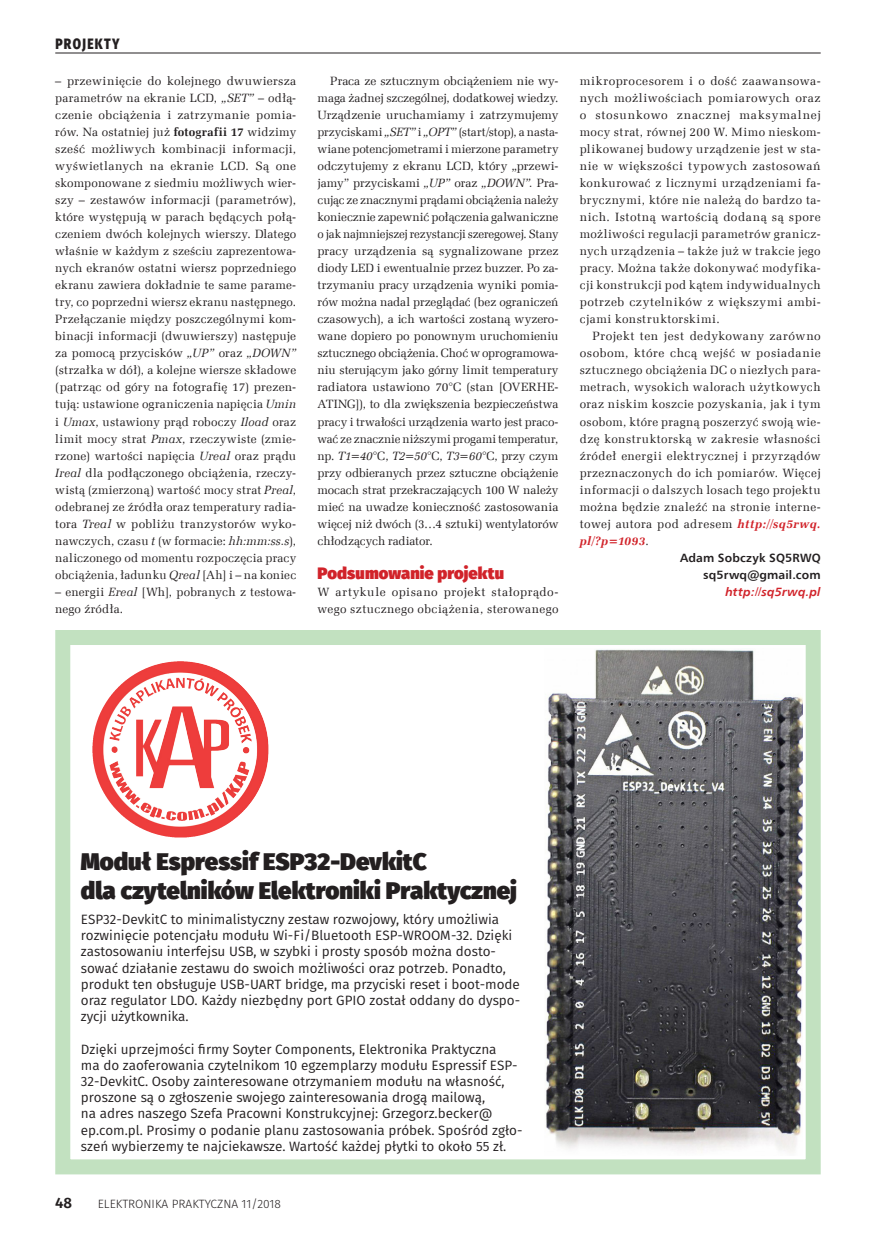
<style>
.page{position:relative;width:893px;height:1234px;background:#fff}
.page>*{position:absolute;margin:0;border:0;box-sizing:border-box;transform-origin:0 0}
._7_tabela_trec{font:900 24px/28.8px "Fira Sans";color:#231f20}
._3_Srodtytul{font:900 16.5px "Fira Sans";letter-spacing:.005em;color:#d1232a}
.t1{font:800 15px "Fira Sans";letter-spacing:.11em;color:#231f20;scale:.8 1}
.t2{font:600 15px "Fira Sans";color:#231f20}
._7_tabela_trec-2{font:13.5px/16.2px "Fira Sans";color:#231f20}
._1_Body{font:12px/17px "Zapf Ellipt EU";letter-spacing:.025em;color:#231f20;text-align:justify}
._0_autor{font:700 12px "Humnst 777 EU";letter-spacing:.01em;color:#231f20}
.t3{font:300 12px "Fira Sans";color:#231f20}
._0_autor-2{font:italic 700 12px "Humnst 777 EU";letter-spacing:.01em;color:#d1232a}
.s1{font-style:italic}
.s2{font-weight:700}
.s3{font-weight:700;font-style:italic;color:#d1232a}
</style>
<div class="page">
<hr style="left:55px;top:53px;width:766px;height:1px;background:#231f20">
<div style="left:55px;top:630px;width:766px;height:544px;border:15px solid #c2e1c0"></div>
<img style="left:545px;top:649px;width:258px;height:504px">
<img style="left:100px;top:661px;width:77px;height:53px">
<p class="t1" style="left:55px;top:30px;width:82px">PROJEKTY</p>
<p class="_1_Body" style="left:55px;top:73px;width:242px">– przewinięcie do kolejnego dwuwiersza parametrów na ekranie LCD, <span class="s1">„SET”</span> – odłą&shy;czenie obciążenia i zatrzymanie pomia&shy;rów. Na ostatniej już <span class="s2">fotografii 17</span> widzimy sześć możliwych kombinacji informacji, wyświetlanych na ekranie LCD. Są one skomponowane z siedmiu możliwych wier&shy;szy – zestawów informacji (parametrów), które występują w parach będących połą&shy;czeniem dwóch kolejnych wierszy. Dlatego właśnie w każdym z sześciu zaprezentowa&shy;nych ekranów ostatni wiersz poprzedniego ekranu zawiera dokładnie te same parame&shy;try, co poprzedni wiersz ekranu następnego.<br>Przełączanie między poszczególnymi kom&shy;binacji informacji (dwuwierszy) następuje za pomocą przycisków <span class="s1">„UP”</span> oraz <span class="s1">„DOWN” </span>(strzałka w dół), a kolejne wiersze składowe (patrząc od góry na fotografię 17) prezen&shy;tują: ustawione ograniczenia napięcia <span class="s1">Umin </span>i <span class="s1">Umax</span>, ustawiony prąd roboczy <span class="s1">Iload</span> oraz limit mocy strat <span class="s1">Pmax</span>, rzeczywiste (zmie&shy;rzone) wartości napięcia <span class="s1">Ureal</span> oraz prądu <span class="s1">Ireal</span> dla podłączonego obciążenia, rzeczy&shy;wistą (zmierzoną) wartość mocy strat <span class="s1">Preal</span>, odebranej ze źródła oraz temperatury radia&shy;tora <span class="s1">Treal</span> w pobliżu tranzystorów wyko&shy;nawczych, czasu <span class="s1">t</span> (w formacie: <span class="s1">hh:mm:ss.s</span>), naliczonego od momentu rozpoczęcia pracy obciążenia, ładunku <span class="s1">Qreal</span> [Ah] i – na koniec</p>
<p class="_1_Body" style="left:55px;top:583px;width:242px">– energii <span class="s1">Ereal</span> [Wh], pobranych z testowa&shy;nego źródła.</p>
<p class="_1_Body" style="left:317px;top:73px;width:242px;text-indent:13px">Praca ze sztucznym obciążeniem nie wy&shy;maga żadnej szczególnej, dodatkowej wiedzy.<br>Urządzenie uruchamiamy i zatrzymujemy przyciskami <span class="s1">„SET”</span> i <span class="s1">„OPT”</span> (start/stop), a nasta&shy;wiane potencjometrami i mierzone parametry odczytujemy z ekranu LCD, który „przewi&shy;jamy” przyciskami <span class="s1">„UP”</span> oraz <span class="s1">„DOWN”.</span> Pra&shy;cując ze znacznymi prądami obciążenia należy koniecznie zapewnić połączenia galwaniczne o jak najmniejszej rezystancji szeregowej. Stany pracy urządzenia są sygnalizowane przez diody LED i ewentualnie przez buzzer. Po za&shy;trzymaniu pracy urządzenia wyniki pomia&shy;rów można nadal przeglądać (bez ograniczeń czasowych), a ich wartości zostaną wyzero&shy;wane dopiero po ponownym uruchomieniu sztucznego obciążenia. Choć w oprogramowa&shy;niu sterującym jako górny limit temperatury radiatora ustawiono 70°C (stan [OVERHE-ATING]), to dla zwiększenia bezpieczeństwa pracy i trwałości urządzenia warto jest praco&shy;wać ze znacznie niższymi progami temperatur, np. <span class="s1">T1=40</span>°C, <span class="s1">T2=50</span>°C, <span class="s1">T3=60</span>°C, przy czym przy odbieranych przez sztuczne obciążenie mocach strat przekraczających 100 W należy mieć na uwadze konieczność zastosowania więcej niż dwóch (3…4 sztuki) wentylatorów chłodzących radiator.</p>
<p class="_3_Srodtytul" style="left:317px;top:557px;width:188px">Podsumowanie projektu</p>
<p class="_1_Body" style="left:317px;top:583px;width:242px">W artykule opisano projekt stałoprądo&shy;wego sztucznego obciążenia, sterowanego</p>
<p class="_1_Body" style="left:580px;top:73px;width:242px">mikroprocesorem i o dość zaawansowa&shy;nych możliwościach pomiarowych oraz o stosunkowo znacznej maksymalnej mocy strat, równej 200 W. Mimo nieskom&shy;plikowanej budowy urządzenie jest w sta&shy;nie w większości typowych zastosowań konkurować z licznymi urządzeniami fa&shy;brycznymi, które nie należą do bardzo ta&shy;nich. Istotną wartością dodaną są spore możliwości regulacji parametrów granicz&shy;nych urządzenia – także już w trakcie jego pracy. Można także dokonywać modyfika&shy;cji konstrukcji pod kątem indywidualnych potrzeb czytelników z większymi ambi&shy;cjami konstruktorskimi.</p>
<p class="_1_Body" style="left:580px;top:328px;width:242px;text-indent:13px">Projekt ten jest dedykowany zarówno osobom, które chcą wejść w posiadanie sztucznego obciążenia DC o niezłych para&shy;metrach, wysokich walorach użytkowych oraz niskim koszcie pozyskania, jak i tym osobom, które pragną poszerzyć swoją wie&shy;dzę konstruktorską w zakresie własności źródeł energii elektrycznej i przyrządów przeznaczonych do ich pomiarów. Więcej informacji o dalszych losach tego projektu można będzie znaleźć na stronie interne&shy;towej autora pod adresem <span class="s3">http://sq5rwq. pl/?p=1093</span>.</p>
<p class="_0_autor" style="left:680px;top:549px;width:142px">Adam Sobczyk SQ5RWQ</p>
<p class="_0_autor" style="left:703px;top:567px;width:119px">sq5rwq@gmail.com</p>
<p class="_0_autor-2" style="left:725px;top:583px;width:97px">http://sq5rwq.pl</p>
<p class="_7_tabela_trec" style="left:81px;top:844px;width:438px">Moduł Espressif ESP32-DevkitC<br>dla czytelników Elektroniki Praktycznej</p>
<p class="_7_tabela_trec-2" style="left:81px;top:910px;width:441px">ESP32-DevkitC to minimalistyczny zestaw rozwojowy, który umożliwia rozwinięcie potencjału modułu Wi-Fi/Bluetooth ESP-WROOM-32. Dzięki zastosowaniu interfejsu USB, w szybki i prosty sposób można dosto&shy;sować działanie zestawu do swoich możliwości oraz potrzeb. Ponadto, produkt ten obsługuje USB-UART bridge, ma przyciski reset i boot-mode oraz regulator LDO. Każdy niezbędny port GPIO został oddany do dyspo&shy;zycji użytkownika.</p>
<p class="_7_tabela_trec-2" style="left:81px;top:1040px;width:443px">Dzięki uprzejmości firmy Soyter Components, Elektronika Praktyczna<br>ma do zaoferowania czytelnikom 10 egzemplarzy modułu Espressif ESP-32-DevkitC. Osoby zainteresowane otrzymaniem modułu na własność, proszone są o zgłoszenie swojego zainteresowania drogą mailową,<br>na adres naszego Szefa Pracowni Konstrukcyjnej: Grzegorz.becker@ ep.com.pl. Prosimy o podanie planu zastosowania próbek. Spośród zgło&shy;szeń wybierzemy te najciekawsze. Wartość każdej płytki to około 55 zł.</p>
<p class="t2" style="left:55px;top:1190px;width:18px">48</p>
<p class="t3" style="left:98px;top:1195px;width:185px">ELEKTRONIKA PRAKTYCZNA 11/2018</p>
</div>
